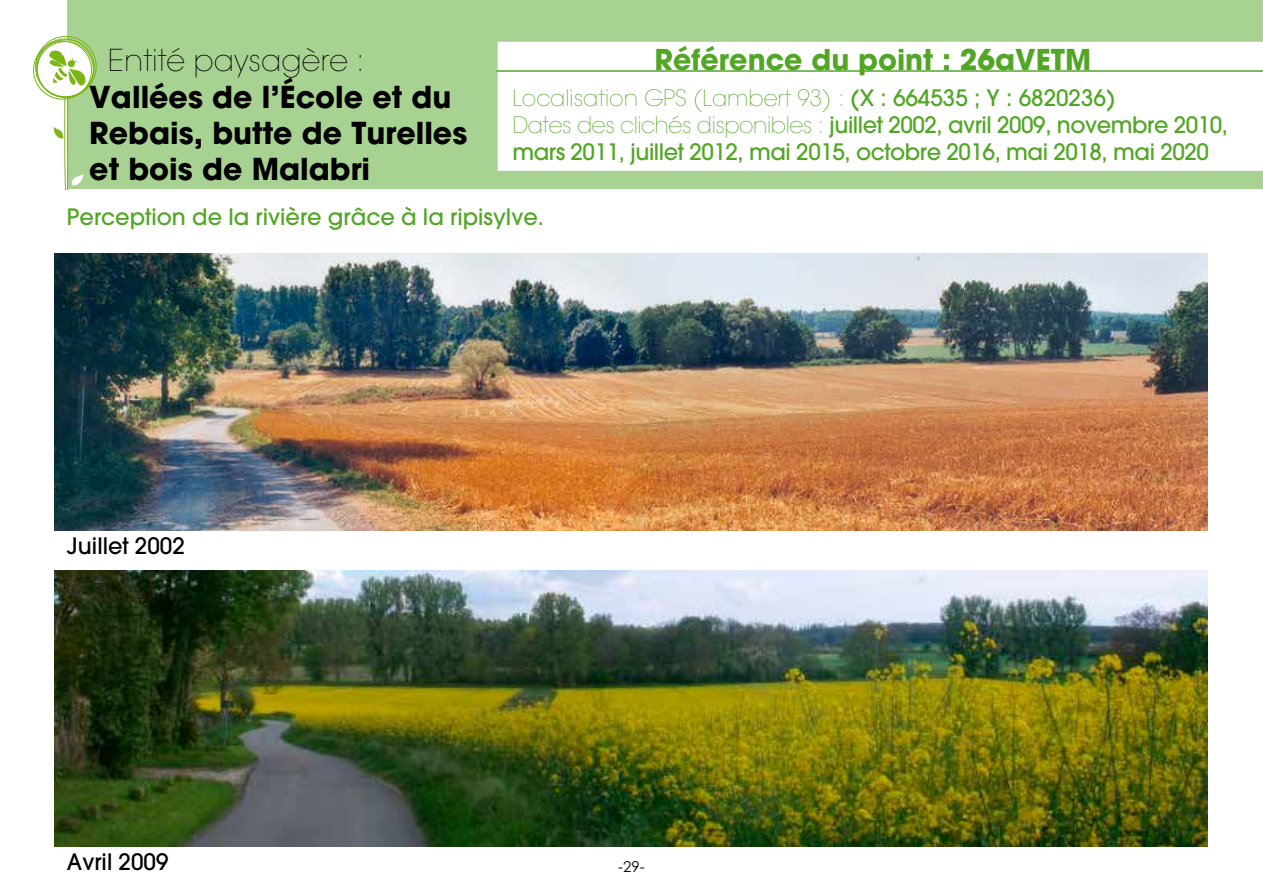
<style>
.page{position:relative;width:1263px;height:893px;background:#fff}
.page>*{position:absolute;margin:0;border:0;box-sizing:border-box;transform-origin:0 0}
.t1{font:700 30px/36px "Avant Garde";color:#000}
.t2{font:200 30px "Avant Garde";color:#000}
.t3{font:700 28.5px "Avant Garde";color:#52a625}
.t4{font:500 22.5px/27px "Avant Garde";letter-spacing:-.02em;color:#52a625}
.t5{font:500 22.5px "Avant Garde";color:#52a625}
.t6{font:500 22.5px "Avant Garde";color:#000}
.t7{font:15px "Century Gothic";color:#000}
.s1{font-weight:200}
</style>
<div class="page">
<div style="left:67px;top:0;width:1196px;height:189px;background:#a8d292"></div>
<div style="left:498px;top:42px;width:765px;height:129px;background:#fff"></div>
<svg style="left:33px;top:39px;width:61px;height:150px"></svg>
<img style="left:54px;top:254px;width:1154px;height:276px">
<img style="left:54px;top:570px;width:1154px;height:276px">
<hr style="left:496px;top:70px;width:767px;height:2px;background:#52a625">
<h1 class="t2" style="left:108px;top:42px;width:258px">Entité paysagère :</h1>
<h1 class="t1" style="left:89px;top:79px;width:379px">Vallées de l’École et du<br>Rebais, butte de Turelles et bois de Malabri</h1>
<p class="t3" style="left:654px;top:41px;width:438px">Référence du point : 26aVETM</p>
<p class="t4" style="left:512px;top:84px;width:717px"><span class="s1">Localisation GPS (Lambert 93) :</span> (X : 664535 ; Y : 6820236)<br><span class="s1">Dates des clichés disponibles :</span> juillet 2002, avril 2009, novembre 2010, mars 2011, juillet 2012, mai 2015, octobre 2016, mai 2018, mai 2020</p>
<p class="t5" style="left:67px;top:203px;width:479px">Perception de la rivière grâce à la ripisylve.</p>
<p class="t6" style="left:67px;top:532px;width:119px">Juillet 2002</p>
<p class="t6" style="left:67px;top:848px;width:103px">Avril 2009</p>
<p class="t7" style="left:618px;top:856px;width:28px">-29-</p>
</div>
